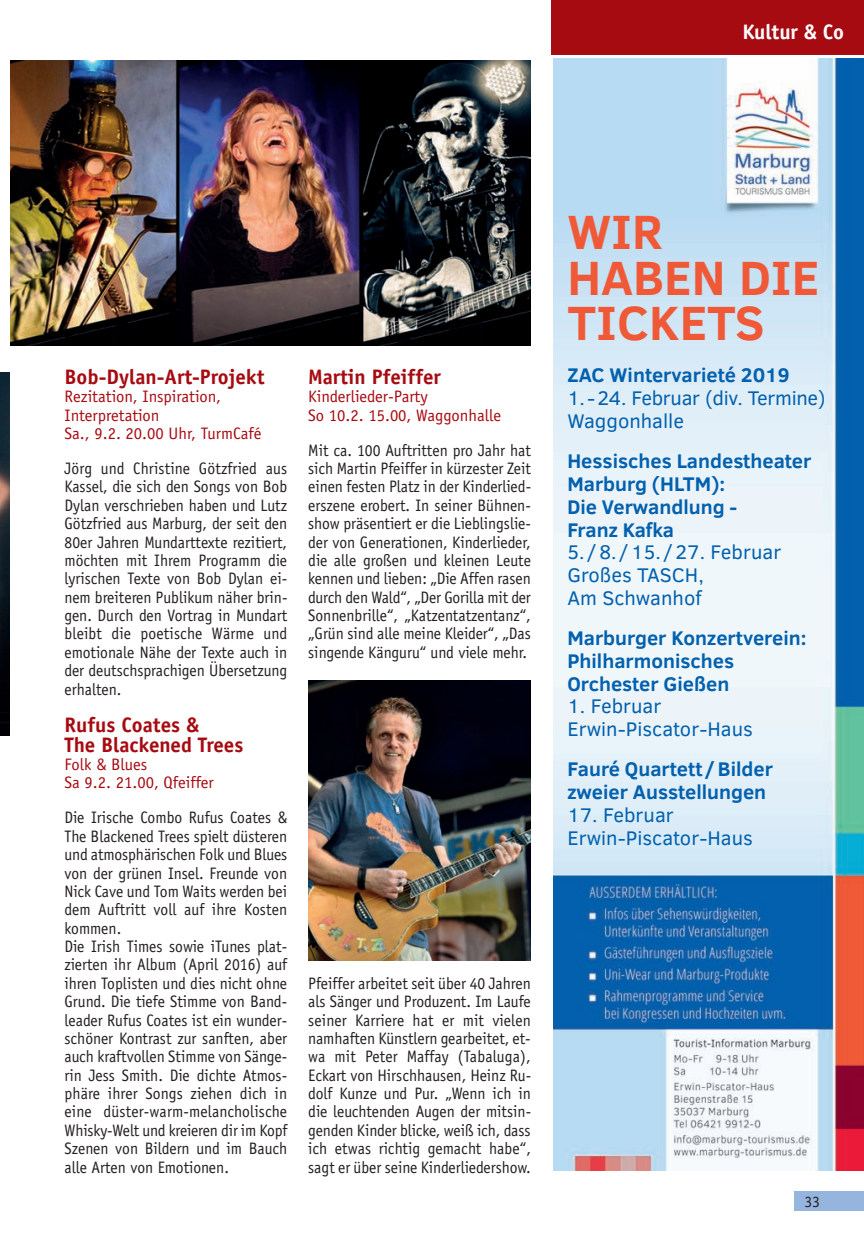
<style>
.page{position:relative;width:864px;height:1236px;background:#fff}
.page>*{position:absolute;margin:0;border:0;box-sizing:border-box;transform-origin:0 0}
.t1{font:700 49px/45.5px "Clear Sans";color:#f05937}
.t2{font:700 21px/19.2px "Officina Sans";color:#a70b12}
.t3{font:700 21px "Officina Sans";color:#fff}
.t4{font:700 20.12px/22.8px "Clear Sans";color:#0160ae}
.t5{font:20.12px/22.8px "Clear Sans";color:#0160ae}
.t6{font:16.62px/18.4px "Officina Sans";color:#231f20;text-align:justify;scale:.94 1}
.t7{font:16.62px/18.4px "Officina Sans";color:#a70b12}
.t8{font:15.75px "Officina Sans";color:#231f20}
.s1{font-weight:700}
.s2{font-weight:400}
</style>
<div class="page">
<div style="left:794px;top:1191px;width:69px;height:19px;background:#95b5de"></div>
<img style="left:308px;top:680px;width:222px;height:280px">
<img style="left:10px;top:61px;width:520px;height:285px">
<img style="left:553px;top:59px;width:310px;height:1111px">
<img style="left:0;top:372px;width:9px;height:363px">
<div style="left:551px;top:0;width:312px;height:55px;background:#a70b12"></div>
<p class="t3" style="left:742px;top:24px;width:103px">Kultur &amp; Co</p>
<p class="t2" style="left:64px;top:369px;width:201px">Bob-Dylan-Art-Projekt</p>
<p class="t7" style="left:64px;top:389px;width:198px">Rezitation, Inspiration,<br>Interpretation<br>Sa., 9.2. 20.00 Uhr, TurmCafé</p>
<p class="t6" style="left:64px;top:460px;width:238px">Jörg und Christine Götzfried aus Kassel, die sich den Songs von Bob Dylan verschrieben haben und Lutz Götzfried aus Marburg, der seit den 80er Jahren Mundarttexte rezitiert, möchten mit Ihrem Programm die lyrischen Texte von Bob Dylan ei&shy;nem breiteren Publikum näher brin&shy;gen. Durch den Vortrag in Mundart bleibt die poetische Wärme und emotionale Nähe der Texte auch in der deutschsprachigen Übersetzung erhalten.</p>
<p class="t2" style="left:64px;top:717px;width:180px">Rufus Coates &amp;<br>The Blackened Trees</p>
<p class="t7" style="left:64px;top:756px;width:151px">Folk &amp; Blues<br>Sa 9.2. 21.00, Qfeiffer</p>
<p class="t6" style="left:64px;top:809px;width:238px;text-align:left">Die Irische Combo Rufus Coates &amp;<br>The Blackened Trees spielt düsteren und atmosphärischen Folk und Blues von der grünen Insel. Freunde von<br>Nick Cave und Tom Waits werden bei dem Auftritt voll auf ihre Kosten kommen.<br>Die Irish Times sowie iTunes plat&shy;zierten ihr Album (April 2016) auf ihren Toplisten und dies nicht ohne<br>Grund. Die tiefe Stimme von Band&shy;leader Rufus Coates ist ein wunder&shy;schöner Kontrast zur sanften, aber auch kraftvollen Stimme von Sänge&shy;rin Jess Smith. Die dichte Atmos&shy;phäre ihrer Songs ziehen dich in eine düster-warm-melancholische<br>Whisky-Welt und kreieren dir im Kopf<br>Szenen von Bildern und im Bauch alle Arten von Emotionen.</p>
<p class="t2" style="left:308px;top:369px;width:134px">Martin Pfeiffer</p>
<p class="t7" style="left:308px;top:389px;width:194px">Kinderlieder-Party<br>So 10.2. 15.00, Waggonhalle</p>
<p class="t6" style="left:308px;top:442px;width:238px">Mit ca. 100 Auftritten pro Jahr hat sich Martin Pfeiffer in kürzester Zeit einen festen Platz in der Kinderlied&shy;erszene erobert. In seiner Bühnen&shy;show präsentiert er die Lieblingslie&shy;der von Generationen, Kinderlieder, die alle großen und kleinen Leute kennen und lieben: „Die Affen rasen durch den Wald“, „Der Gorilla mit der Sonnenbrille“, „Katzentatzentanz“, „Grün sind alle meine Kleider“, „Das singende Känguru“ und viele mehr.</p>
<p class="t6" style="left:308px;top:975px;width:238px">Pfeiffer arbeitet seit über 40 Jahren als Sänger und Produzent. Im Laufe seiner Karriere hat er mit vielen namhaften Künstlern gearbeitet, et&shy;wa mit Peter Maffay (Tabaluga), Eckart von Hirschhausen, Heinz Ru&shy;dolf Kunze und Pur. „Wenn ich in die leuchtenden Augen der mitsin&shy;genden Kinder blicke, weiß ich, dass ich etwas richtig gemacht habe“, sagt er über seine Kinderliedershow.</p>
<p class="t1" style="left:567px;top:209px;width:253px">WIR<br>HABEN DIE<br>TICKETS</p>
<p class="t5" style="left:567px;top:364px;width:260px"><span class="s1">ZAC Wintervarieté 2019<br></span>1.-24. Februar (div. Termine)<br>Waggonhalle</p>
<p class="t4" style="left:567px;top:450px;width:245px">Hessisches Landestheater<br>Marburg (HLTM):<br>Die Verwandlung -<br>Franz Kafka<br><span class="s2">5./8./15./27. Februar<br>Großes TASCH,<br>Am Schwanhof</span></p>
<p class="t4" style="left:567px;top:626px;width:240px">Marburger Konzertverein:<br>Philharmonisches<br>Orchester Gießen</p>
<p class="t5" style="left:567px;top:695px;width:187px">1. Februar<br>Erwin-Piscator-Haus</p>
<p class="t4" style="left:567px;top:758px;width:207px">Fauré Quartett / Bilder zweier Ausstellungen</p>
<p class="t5" style="left:567px;top:803px;width:187px">17. Februar<br>Erwin-Piscator-Haus</p>
<p class="t8" style="left:804px;top:1195px;width:17px">33</p>
</div>
